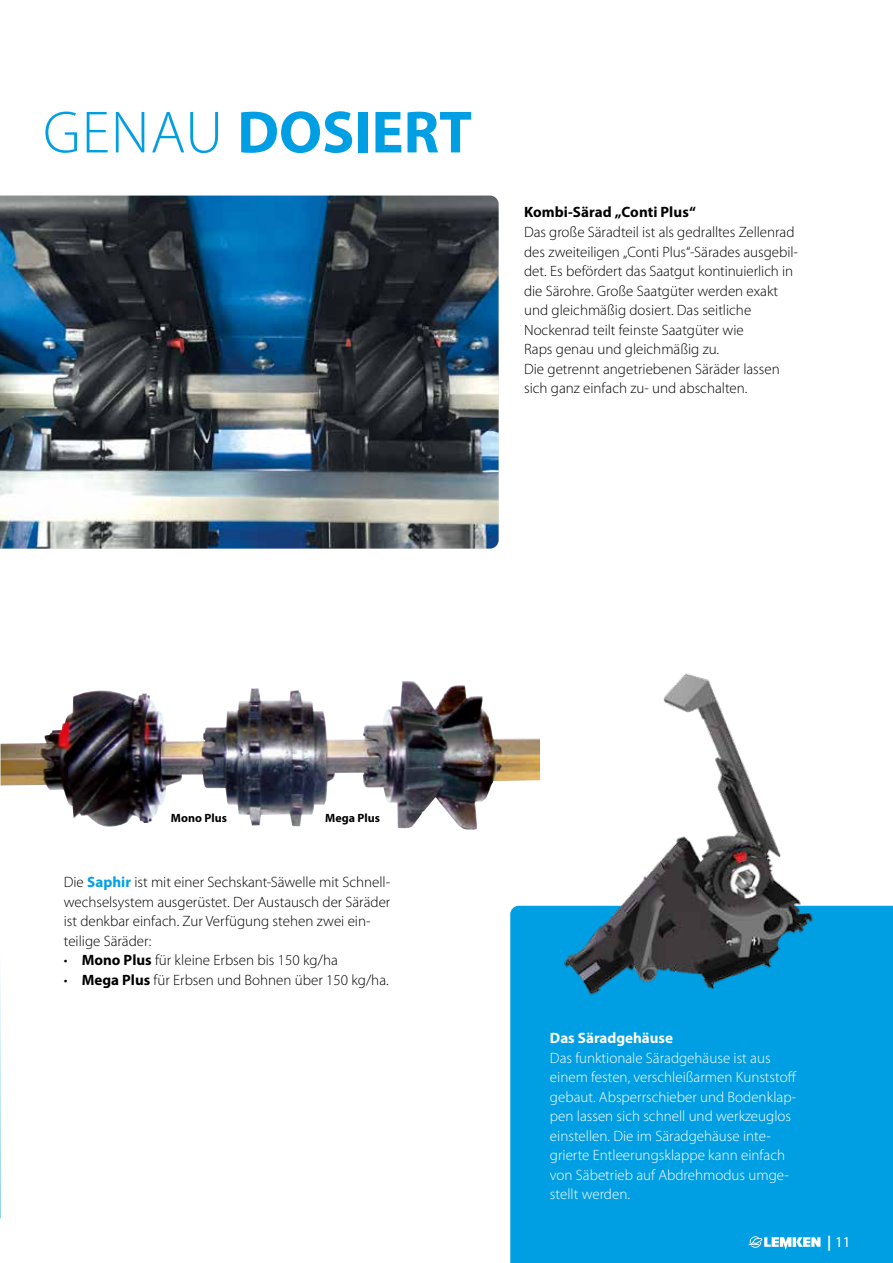
<style>
.page{position:relative;width:893px;height:1263px;background:#fff}
.page>*{position:absolute;margin:0;border:0;box-sizing:border-box;transform-origin:0 0}
.t1{font:700 60px "Myriad Pro";color:#009fe3}
.t2{font:300 15px/19.5px "Myriad Pro";color:#000}
.t3{font:300 15px/19.5px "Myriad Pro";color:#fff}
.t4{font:700 15px "Myriad Pro";letter-spacing:.005em;color:#000}
.t5{font:700 15px "Myriad Pro";color:#fff}
.t6{font:15px "Myriad Pro";color:#fff}
.t7{font:700 12px "Myriad Pro";color:#000}
.s1{font-weight:300}
.s2{font-weight:700;color:#009fe3}
.s3{font-weight:700}
</style>
<div class="page">
<svg style="left:0;top:974px;width:1px;height:244px"></svg>
<div style="left:510px;top:906px;width:383px;height:357px;background:#009fe3"></div>
<img style="left:0;top:196px;width:499px;height:353px">
<svg style="left:748px;top:1236px;width:72px;height:13px"></svg>
<img style="left:1px;top:681px;width:519px;height:149px">
<img style="left:520px;top:673px;width:349px;height:356px">
<h1 class="t1" style="left:43px;top:93px;width:430px"><span class="s1">GENAU</span> DOSIERT</h1>
<p class="t4" style="left:524px;top:203px;width:173px">Kombi-Särad „Conti Plus“</p>
<p class="t2" style="left:524px;top:222px;width:275px">Das große Säradteil ist als gedralltes Zellenrad des zweiteiligen „Conti Plus“-Särades ausgebil&shy;det. Es befördert das Saatgut kontinuierlich in die Särohre. Große Saatgüter werden exakt und gleichmäßig dosiert. Das seitliche Nockenrad teilt feinste Saatgüter wie<br>Raps genau und gleichmäßig zu.<br>Die getrennt angetriebenen Säräder lassen sich ganz einfach zu- und abschalten.</p>
<p class="t7" style="left:171px;top:810px;width:57px">Mono Plus</p>
<p class="t7" style="left:325px;top:810px;width:56px">Mega Plus</p>
<p class="t2" style="left:64px;top:872px;width:328px">Die <span class="s2">Saphir</span> ist mit einer Sechskant-Säwelle mit Schnell&shy;wechselsystem ausgerüstet. Der Austausch der Säräder ist denkbar einfach. Zur Verfügung stehen zwei ein&shy;teilige Säräder:</p>
<p class="t2" style="left:64px;top:950px;width:276px">• <span class="s3">Mono Plus</span> für kleine Erbsen bis 150 kg/ha</p>
<p class="t2" style="left:64px;top:970px;width:326px">• <span class="s3">Mega Plus</span> für Erbsen und Bohnen über 150 kg/ha.</p>
<p class="t5" style="left:550px;top:1028px;width:125px">Das Säradgehäuse</p>
<p class="t3" style="left:550px;top:1048px;width:248px">Das funktionale Säradgehäuse ist aus einem festen, verschleißarmen Kunststoff gebaut. Absperrschieber und Bodenklap&shy;pen lassen sich schnell und werkzeuglos einstellen. Die im Säradgehäuse inte&shy;grierte Entleerungsklappe kann einfach von Säbetrieb auf Abdrehmodus umge&shy;stellt werden.</p>
<p class="t6" style="left:827px;top:1232px;width:25px"><span class="s3">|</span> 11</p>
</div>
